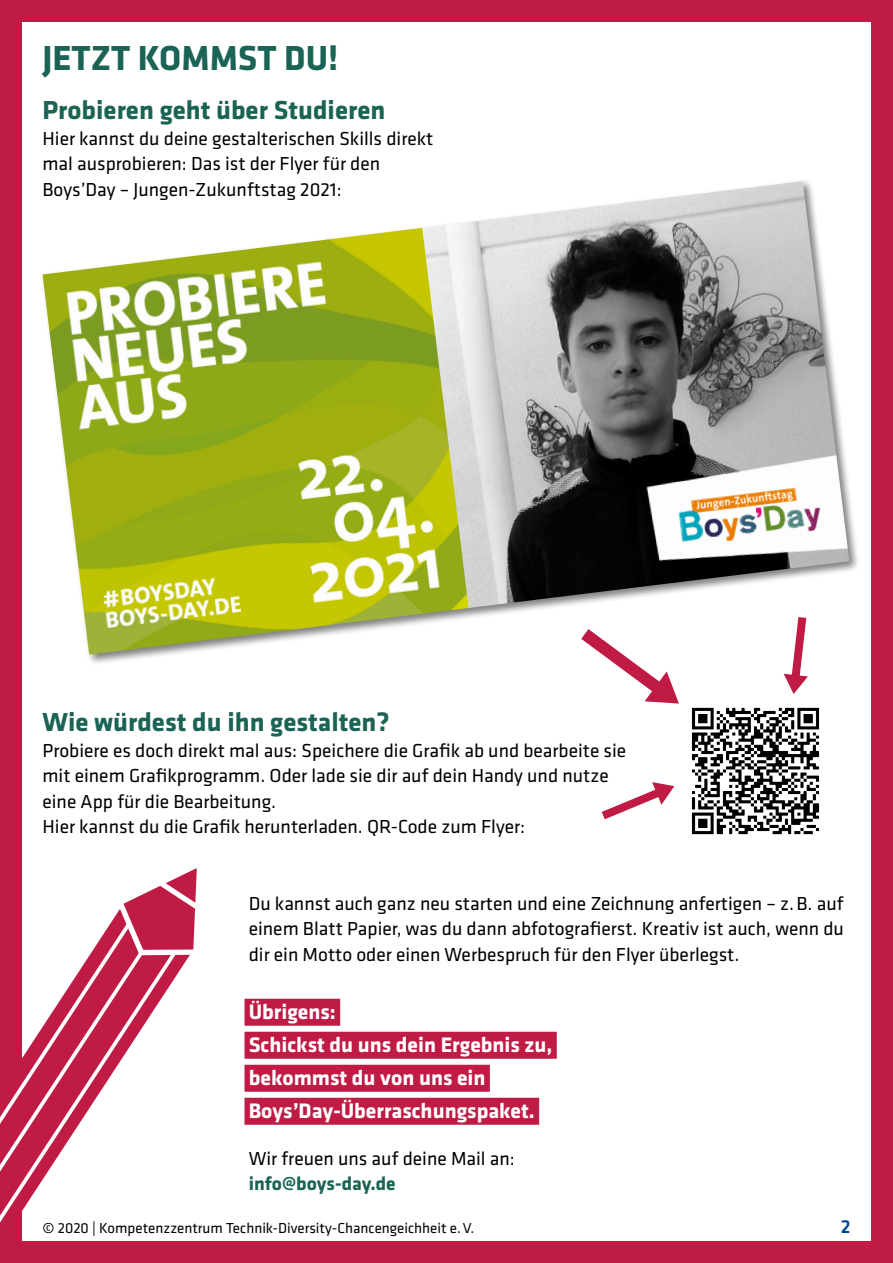
<style>
.page{position:relative;width:893px;height:1263px;background:#fff}
.page>*{position:absolute;margin:0;border:0;box-sizing:border-box;transform-origin:0 0}
.Subheadline_1{font:700 36px "Klavika";color:#1a6355}
.Subheadline_2{font:700 27px "Klavika";color:#1a6355}
.Übrigens{font:700 21.75px "Klavika";color:#fff}
.Fließtext{font:19.5px/25.5px "Klavika";color:#000}
.t1{font:500 19.5px "Klavika";color:#004994}
.t2{font:15px "Klavika";color:#000}
.s1{font-weight:700;color:#1a6355}
</style>
<div class="page">
<div style="left:0;top:0;width:893px;height:21px;background:#bf1b44"></div>
<div style="left:0;top:1242px;width:893px;height:21px;background:#bf1b44"></div>
<div style="left:0;top:0;width:21px;height:1263px;background:#bf1b44"></div>
<div style="left:872px;top:0;width:21px;height:1263px;background:#bf1b44"></div>
<img style="left:43px;top:181px;width:806px;height:474px">
<img style="left:691px;top:707px;width:129px;height:128px">
<div style="left:244px;top:999px;width:96px;height:27px;background:#bf1b44"></div>
<div style="left:244px;top:1032px;width:313px;height:27px;background:#bf1b44"></div>
<div style="left:244px;top:1065px;width:246px;height:27px;background:#bf1b44"></div>
<div style="left:244px;top:1098px;width:295px;height:27px;background:#bf1b44"></div>
<svg style="left:123px;top:868px;width:74px;height:82px"></svg>
<svg style="left:21px;top:919px;width:113px;height:28px"></svg>
<svg style="left:147px;top:949px;width:32px;height:293px"></svg>
<svg style="left:0;top:947px;width:147px;height:295px"></svg>
<svg style="left:784px;top:617px;width:24px;height:77px"></svg>
<svg style="left:602px;top:782px;width:72px;height:37px"></svg>
<svg style="left:581px;top:629px;width:98px;height:74px"></svg>
<h2 class="Subheadline_1" style="left:43px;top:38px;width:297px">JETZT KOMMST DU!</h2>
<h3 class="Subheadline_2" style="left:43px;top:95px;width:344px">Probieren geht über Studieren</h3>
<p class="Fließtext" style="left:43px;top:126px;width:392px">Hier kannst du deine gestalterischen Skills direkt mal ausprobieren: Das ist der Flyer für den<br>Boys’Day – Jungen-Zukunftstag 2021:</p>
<h3 class="Subheadline_2" style="left:43px;top:707px;width:349px">Wie würdest du ihn gestalten?</h3>
<p class="Fließtext" style="left:43px;top:738px;width:585px">Probiere es doch direkt mal aus: Speichere die Grafik ab und bearbeite sie mit einem Grafikprogramm. Oder lade sie dir auf dein Handy und nutze eine App für die Bearbeitung.</p>
<p class="Fließtext" style="left:43px;top:814px;width:484px">Hier kannst du die Grafik herunterladen. QR-Code zum Flyer:</p>
<p class="Fließtext" style="left:249px;top:891px;width:597px;text-align:justify">Du kannst auch ganz neu starten und eine Zeichnung anfertigen – z.B. auf einem Blatt Papier, was du dann abfotografierst. Kreativ ist auch, wenn du dir ein Motto oder einen Werbespruch für den Flyer überlegst.</p>
<p class="Übrigens" style="left:249px;top:1000px;width:89px">Übrigens:</p>
<p class="Übrigens" style="left:249px;top:1033px;width:305px">Schickst du uns dein Ergebnis zu,</p>
<p class="Übrigens" style="left:249px;top:1066px;width:238px">bekommst du von uns ein</p>
<p class="Übrigens" style="left:249px;top:1099px;width:288px">Boys’Day-Überraschungspaket.</p>
<p class="Fließtext" style="left:249px;top:1146px;width:268px">Wir freuen uns auf deine Mail an: <span class="s1">info@boys-day.de</span></p>
<p class="t2" style="left:43px;top:1220px;width:433px">© 2020 | Kompetenzzentrum Technik-Diversity-Chancengeichheit e.V.</p>
<p class="t1" style="left:841px;top:1216px;width:11px">2</p>
</div>
